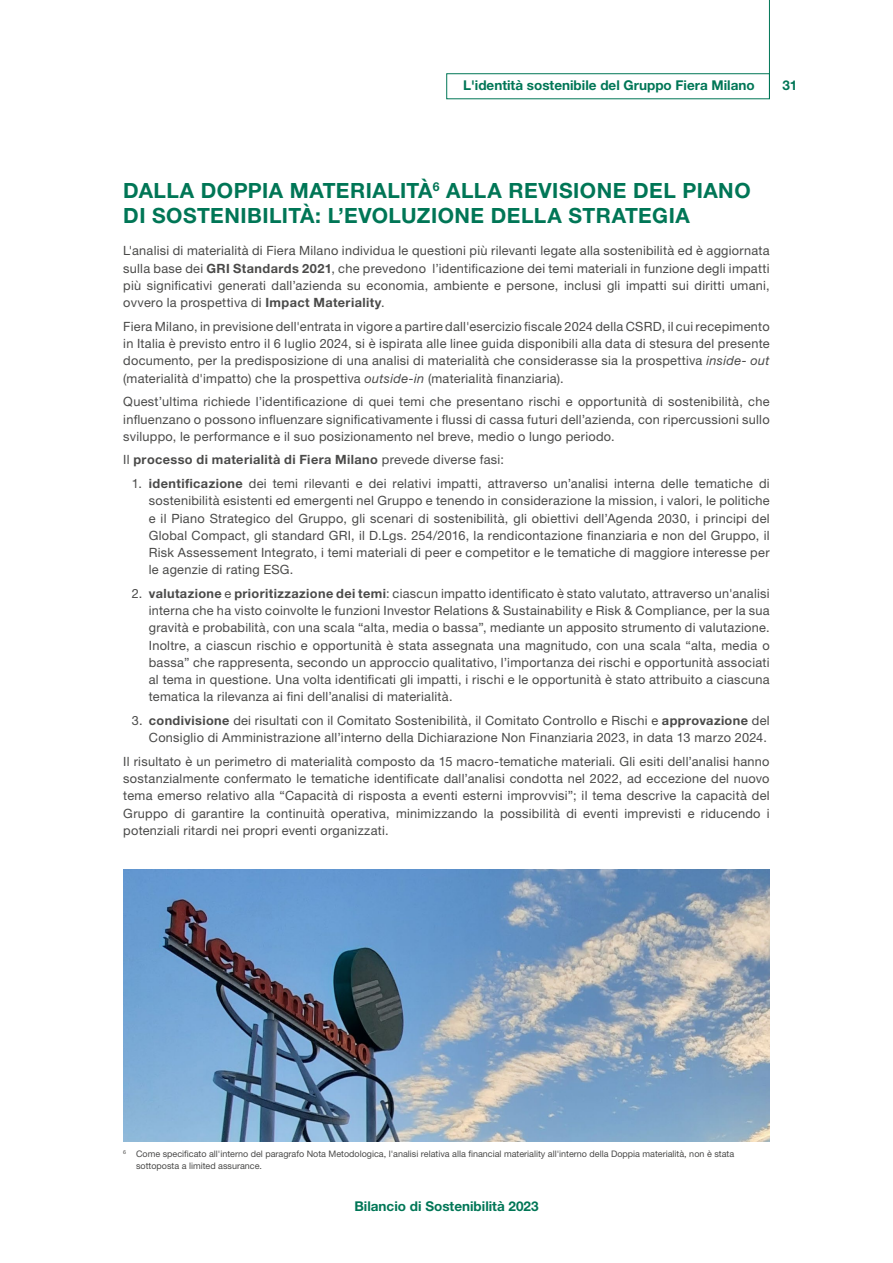
<style>
.page{position:relative;width:893px;height:1263px;background:#fff}
.page>*{position:absolute;margin:0;border:0;box-sizing:border-box;transform-origin:0 0}
.TITOLO_-_II_Livello{font:700 21px/25.5px "Helvetica Neue LT Pro";letter-spacing:.02em;color:#007656}
.t1{font:700 13.5px "Helvetica Neue LT Pro";color:#007656}
.Testo{font:12.75px/17.2px "Helvetica Neue LT Pro";letter-spacing:.02em;color:#4a4a49;text-align:justify}
.Elenco_puntato_NEW{font:12.75px/17.2px "Helvetica Neue LT Pro";letter-spacing:.02em;color:#4a4a49;text-align:justify}
.Testo-2{font:700 12.75px "Helvetica Neue LT Pro";letter-spacing:.03em;color:#4a4a49}
.Note{font:9px/11.2px "Helvetica Neue LT Pro";color:#4a4a49}
.s1{font-weight:700}
.s2{font-style:italic}
.s3{font-weight:400}
</style>
<div class="page">
<div style="left:446px;top:73px;width:324px;height:26px;border:1px solid #007656"></div>
<hr style="left:769px;top:0;width:1px;height:99px;background:#007656">
<img style="left:123px;top:869px;width:647px;height:272px">
<p class="t1" style="left:463px;top:77px;width:293px">L'identità sostenibile del Gruppo Fiera Milano</p>
<p class="t1" style="left:782px;top:77px;width:17px">31</p>
<p class="TITOLO_-_II_Livello" style="left:123px;top:177px;width:629px">DALLA DOPPIA MATERIALITÀ<sup>6</sup> ALLA REVISIONE DEL PIANO<br>DI SOSTENIBILITÀ: L’EVOLUZIONE DELLA STRATEGIA</p>
<p class="Testo" style="left:123px;top:242px;width:648px">L'analisi di materialità di Fiera Milano individua le questioni più rilevanti legate alla sostenibilità ed è aggiornata sulla base dei <span class="s1">GRI Standards 2021</span>, che prevedono l’identificazione dei temi materiali in funzione degli impatti più significativi generati dall’azienda su economia, ambiente e persone, inclusi gli impatti sui diritti umani, ovvero la prospettiva di <span class="s1">Impact Materiality</span>.</p>
<p class="Testo" style="left:123px;top:318px;width:648px">Fiera Milano, in previsione dell'entrata in vigore a partire dall'esercizio fiscale 2024 della CSRD, il cui recepimento in Italia è previsto entro il 6 luglio 2024, si è ispirata alle linee guida disponibili alla data di stesura del presente documento, per la predisposizione di una analisi di materialità che considerasse sia la prospettiva <span class="s2">inside- out </span>(materialità d'impatto) che la prospettiva <span class="s2">outside-in</span> (materialità finanziaria).</p>
<p class="Testo" style="left:123px;top:393px;width:648px">Quest’ultima richiede l’identificazione di quei temi che presentano rischi e opportunità di sostenibilità, che influenzano o possono influenzare significativamente i flussi di cassa futuri dell’azienda, con ripercussioni sullo sviluppo, le performance e il suo posizionamento nel breve, medio o lungo periodo.</p>
<p class="Testo-2" style="left:123px;top:452px;width:382px"><span class="s3">Il</span> processo di materialità di Fiera Milano <span class="s3">prevede diverse fasi:</span></p>
<p class="Elenco_puntato_NEW" style="left:149px;top:475px;width:622px;text-indent:-17px">1. <span class="s1">identificazione</span> dei temi rilevanti e dei relativi impatti, attraverso un’analisi interna delle tematiche di sostenibilità esistenti ed emergenti nel Gruppo e tenendo in considerazione la mission, i valori, le politiche e il Piano Strategico del Gruppo, gli scenari di sostenibilità, gli obiettivi dell’Agenda 2030, i principi del Global Compact, gli standard GRI, il D.Lgs. 254/2016, la rendicontazione finanziaria e non del Gruppo, il Risk Assessement Integrato, i temi materiali di peer e competitor e le tematiche di maggiore interesse per le agenzie di rating ESG.</p>
<p class="Elenco_puntato_NEW" style="left:149px;top:585px;width:622px;text-indent:-17px">2. <span class="s1">valutazione</span> e <span class="s1">prioritizzazione dei temi</span>: ciascun impatto identificato è stato valutato, attraverso un'analisi interna che ha visto coinvolte le funzioni Investor Relations &amp; Sustainability e Risk &amp; Compliance, per la sua gravità e probabilità, con una scala “alta, media o bassa”, mediante un apposito strumento di valutazione.<br>Inoltre, a ciascun rischio e opportunità è stata assegnata una magnitudo, con una scala “alta, media o bassa” che rappresenta, secondo un approccio qualitativo, l’importanza dei rischi e opportunità associati al tema in questione. Una volta identificati gli impatti, i rischi e le opportunità è stato attribuito a ciascuna tematica la rilevanza ai fini dell’analisi di materialità.</p>
<p class="Elenco_puntato_NEW" style="left:132px;top:712px;width:639px;text-align:right">3. <span class="s1">condivisione</span> dei risultati con il Comitato Sostenibilità, il Comitato Controllo e Rischi e <span class="s1">approvazione</span> del<br>Consiglio di Amministrazione all’interno della Dichiarazione Non Finanziaria 2023, in data 13 marzo 2024.</p>
<p class="Testo" style="left:123px;top:753px;width:648px">Il risultato è un perimetro di materialità composto da 15 macro-tematiche materiali. Gli esiti dell’analisi hanno sostanzialmente confermato le tematiche identificate dall’analisi condotta nel 2022, ad eccezione del nuovo tema emerso relativo alla “Capacità di risposta a eventi esterni improvvisi”; il tema descrive la capacità del Gruppo di garantire la continuità operativa, minimizzando la possibilità di eventi imprevisti e riducendo i potenziali ritardi nei propri eventi organizzati.</p>
<p class="Note" style="left:136px;top:1148px;width:600px;text-indent:-13px"><sup>6</sup> Come specificato all'interno del paragrafo Nota Metodologica, l'analisi relativa alla financial materiality all'interno della Doppia materialità, non è stata sottoposta a limited assurance.</p>
<p class="t1" style="left:354px;top:1198px;width:186px">Bilancio di Sostenibilità 2023</p>
</div>
